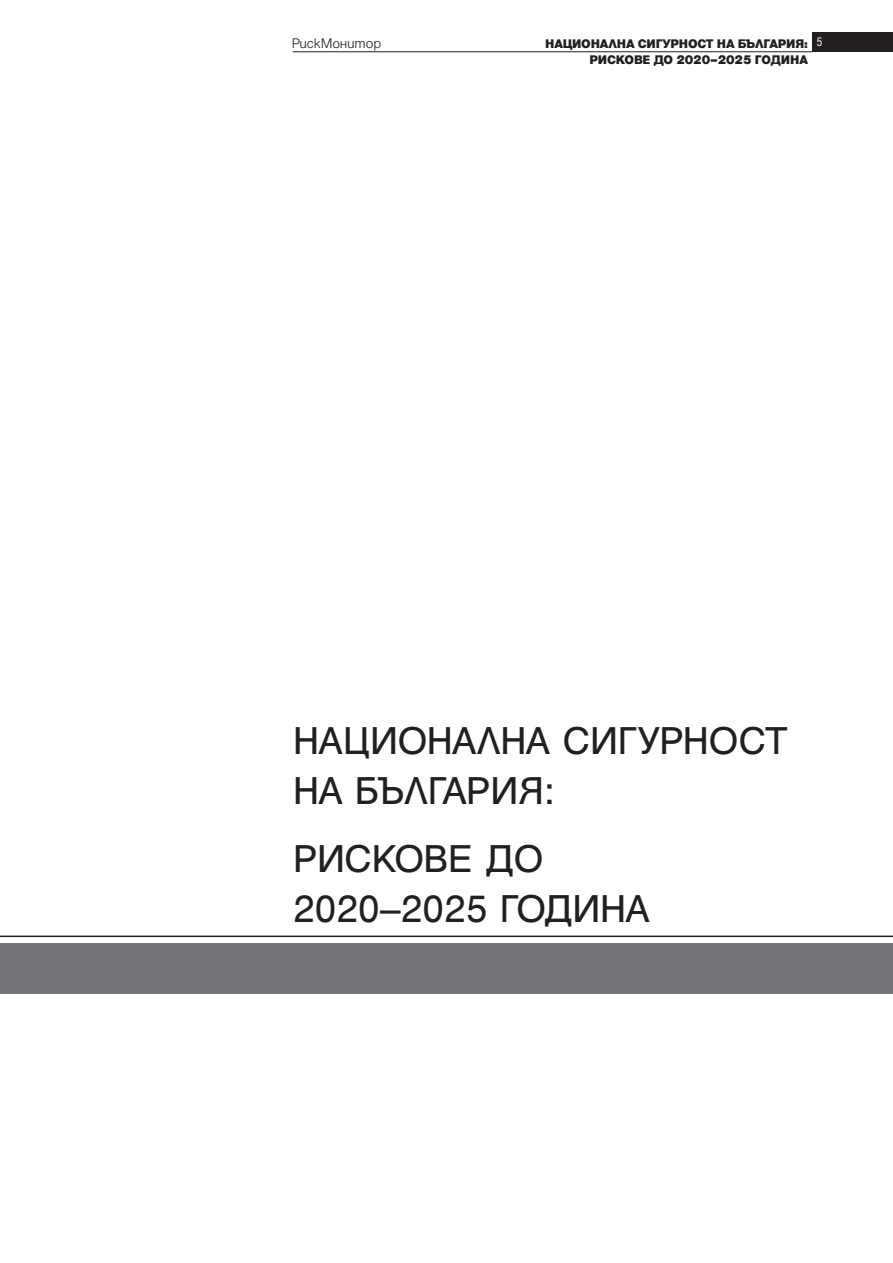
<style>
.page{position:relative;width:893px;height:1263px;background:#fff}
.page>*{position:absolute;margin:0;border:0;box-sizing:border-box;transform-origin:0 0}
.t1{font:42px/50.4px "Helen Bg";color:#231f20}
.t2{font:300 15px "Helen Bg";letter-spacing:-.01em;color:#231f20}
.t3{font:900 13.5px/16.2px "Helen Bg";letter-spacing:-.01em;color:#231f20;text-align:right}
.t4{font:condensed 13.5px "Helen Bg";color:#fff}
</style>
<div class="page">
<hr style="left:292px;top:51px;width:520px;height:1px;background:#231f20">
<div style="left:812px;top:32px;width:81px;height:20px;background:#231f20"></div>
<div style="left:0;top:943px;width:893px;height:50px;background:#757679"></div>
<hr style="left:0;top:935px;width:893px;height:2px;background:#231f20">
<p class="t2" style="left:292px;top:35px;width:91px">РискМонитор</p>
<p class="t4" style="left:817px;top:34px;width:7px">5</p>
<p class="t3" style="left:545px;top:35px;width:264px">НАЦИОНАЛНА СИГУРНОСТ НА БЪЛГАРИЯ:<br>РИСКОВЕ ДО 2020–2025 ГОДИНА</p>
<h1 class="t1" style="left:293px;top:714px;width:495px">НАЦИОНАЛНА СИГУРНОСТ<br>НА БЪЛ ГАРИЯ :</h1>
<h1 class="t1" style="left:293px;top:832px;width:358px">РИСКОВЕ ДО<br>2020–2025 ГОДИНА</h1>
</div>
